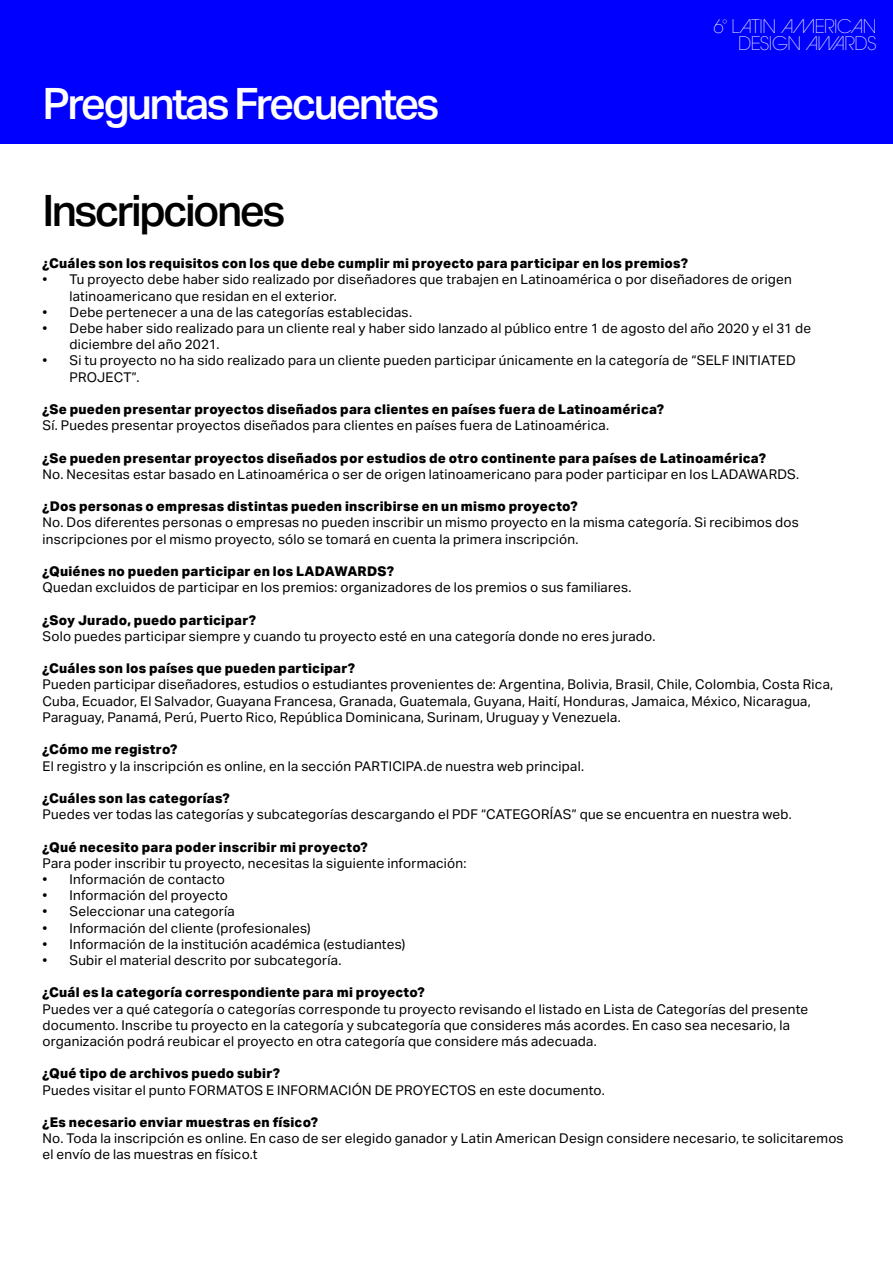
<style>
.page{position:relative;width:893px;height:1263px;background:#fff}
.page>*{position:absolute;margin:0;border:0;box-sizing:border-box;transform-origin:0 0}
.t1{font:500 43.5px "Aktiv Grotesk";letter-spacing:-.06em;color:#fff}
.t2{font:500 43.5px "Aktiv Grotesk";letter-spacing:-.06em;color:#000}
.t3{font:200 18.6px/16.4px "ITC Avant Garde Pro";letter-spacing:-.02em;color:#fff;text-align:right}
.t4{font:13.5px/16.2px "Aktiv Grotesk";letter-spacing:.02em;color:#000}
.t5{font:800 13.5px "Aktiv Grotesk";letter-spacing:.02em;color:#000}
</style>
<div class="page">
<div style="left:0;top:0;width:893px;height:144px;background:#00f"></div>
<h1 class="t1" style="left:43px;top:77px;width:399px">Preguntas Frecuentes</h1>
<h2 class="t3" style="left:713px;top:18px;width:165px">6<sup>º</sup> LATIN AMERICAN<br>DESIGN AWARDS</h2>
<h1 class="t2" style="left:43px;top:184px;width:244px">Inscripciones</h1>
<p class="t5" style="left:43px;top:255px;width:647px">¿Cuáles son los requisitos con los que debe cumplir mi proyecto para participar en los premios?</p>
<p class="t4" style="left:70px;top:271px;width:724px;text-indent:-27px">• Tu proyecto debe haber sido realizado por diseñadores que trabajen en Latinoamérica o por diseñadores de origen latinoamericano que residan en el exterior.</p>
<p class="t4" style="left:43px;top:304px;width:371px">• Debe pertenecer a una de las categorías establecidas.</p>
<p class="t4" style="left:70px;top:320px;width:743px;text-indent:-27px">• Debe haber sido realizado para un cliente real y haber sido lanzado al público entre 1 de agosto del año 2020 y el 31 de diciembre del año 2021.</p>
<p class="t4" style="left:70px;top:352px;width:728px;text-indent:-27px">• Si tu proyecto no ha sido realizado para un cliente pueden participar únicamente en la categoría de “SELF INITIATED<br>PROJECT”.</p>
<p class="t5" style="left:43px;top:401px;width:623px">¿Se pueden presentar proyectos diseñados para clientes en países fuera de Latinoamérica?</p>
<p class="t4" style="left:43px;top:417px;width:568px">Sí. Puedes presentar proyectos diseñados para clientes en países fuera de Latinoamérica.</p>
<p class="t5" style="left:43px;top:449px;width:725px">¿Se pueden presentar proyectos diseñados por estudios de otro continente para países de Latinoamérica?</p>
<p class="t4" style="left:43px;top:466px;width:758px">No. Necesitas estar basado en Latinoamérica o ser de origen latinoamericano para poder participar en los LADAWARDS.</p>
<p class="t5" style="left:43px;top:498px;width:537px">¿Dos personas o empresas distintas pueden inscribirse en un mismo proyecto?</p>
<p class="t4" style="left:43px;top:514px;width:758px">No. Dos diferentes personas o empresas no pueden inscribir un mismo proyecto en la misma categoría. Si recibimos dos inscripciones por el mismo proyecto, sólo se tomará en cuenta la primera inscripción.</p>
<p class="t5" style="left:43px;top:563px;width:353px">¿Quiénes no pueden participar en los LADAWARDS?</p>
<p class="t4" style="left:43px;top:579px;width:590px">Quedan excluidos de participar en los premios: organizadores de los premios o sus familiares.</p>
<p class="t5" style="left:43px;top:611px;width:215px">¿Soy Jurado, puedo participar?</p>
<p class="t4" style="left:43px;top:628px;width:614px">Solo puedes participar siempre y cuando tu proyecto esté en una categoría donde no eres jurado.</p>
<p class="t5" style="left:43px;top:660px;width:314px">¿Cuáles son los países que pueden participar?</p>
<p class="t4" style="left:43px;top:676px;width:792px">Pueden participar diseñadores, estudios o estudiantes provenientes de: Argentina, Bolivia, Brasil, Chile, Colombia, Costa Rica,<br>Cuba, Ecuador, El Salvador, Guayana Francesa, Granada, Guatemala, Guyana, Haití, Honduras, Jamaica, México, Nicaragua,<br>Paraguay, Panamá, Perú, Puerto Rico, República Dominicana, Surinam, Uruguay y Venezuela.</p>
<p class="t5" style="left:43px;top:741px;width:137px">¿Cómo me registro?</p>
<p class="t4" style="left:43px;top:757px;width:543px">El registro y la inscripción es online, en la sección PARTICIPA.de nuestra web principal.</p>
<p class="t5" style="left:43px;top:789px;width:189px">¿Cuáles son las categorías?</p>
<p class="t4" style="left:43px;top:806px;width:751px">Puedes ver todas las categorías y subcategorías descargando el PDF “CATEGORÍAS” que se encuentra en nuestra web.</p>
<p class="t5" style="left:43px;top:838px;width:327px">¿Qué necesito para poder inscribir mi proyecto?</p>
<p class="t4" style="left:43px;top:855px;width:425px">Para poder inscribir tu proyecto, necesitas la siguiente información:</p>
<p class="t4" style="left:43px;top:871px;width:184px">• Información de contacto</p>
<p class="t4" style="left:43px;top:887px;width:187px">• Información del proyecto</p>
<p class="t4" style="left:43px;top:903px;width:194px">• Seleccionar una categoría</p>
<p class="t4" style="left:43px;top:919px;width:270px">• Información del cliente (profesionales)</p>
<p class="t4" style="left:43px;top:936px;width:364px">• Información de la institución académica (estudiantes)</p>
<p class="t4" style="left:43px;top:952px;width:300px">• Subir el material descrito por subcategoría.</p>
<p class="t5" style="left:43px;top:984px;width:384px">¿Cuál es la categoría correspondiente para mi proyecto?</p>
<p class="t4" style="left:43px;top:1000px;width:767px">Puedes ver a qué categoría o categorías corresponde tu proyecto revisando el listado en Lista de Categorías del presente documento. Inscribe tu proyecto en la categoría y subcategoría que consideres más acordes. En caso sea necesario, la organización podrá reubicar el proyecto en otra categoría que considere más adecuada.</p>
<p class="t5" style="left:43px;top:1065px;width:239px">¿Qué tipo de archivos puedo subir?</p>
<p class="t4" style="left:43px;top:1081px;width:564px">Puedes visitar el punto FORMATOS E INFORMACIÓN DE PROYECTOS en este documento.</p>
<p class="t5" style="left:43px;top:1113px;width:277px">¿Es necesario enviar muestras en físico?</p>
<p class="t4" style="left:43px;top:1130px;width:803px">No. Toda la inscripción es online. En caso de ser elegido ganador y Latin American Design considere necesario, te solicitaremos el envío de las muestras en físico.t</p>
</div>
